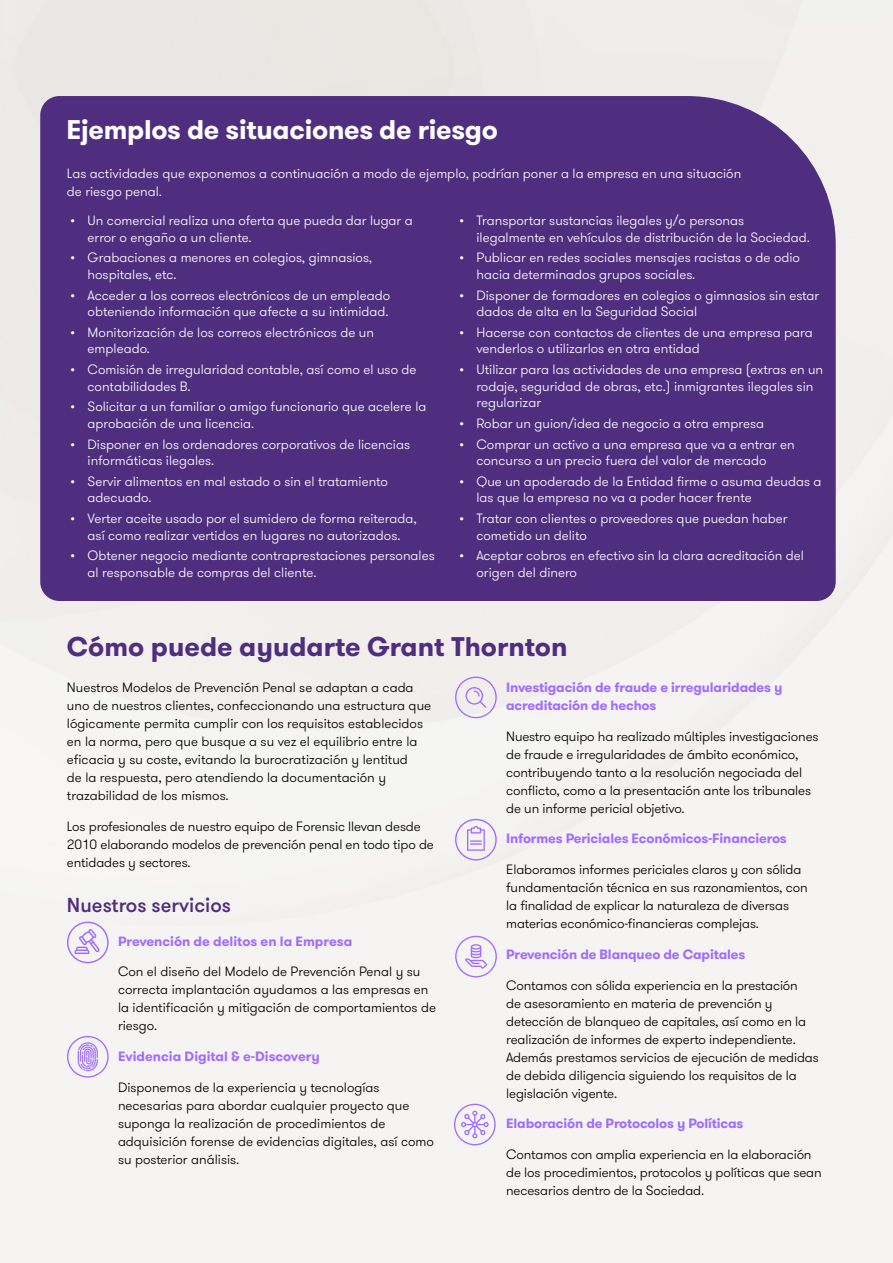
<style>
.page{position:relative;width:893px;height:1263px;background:#fff}
.page>*{position:absolute;margin:0;border:0;box-sizing:border-box;transform-origin:0 0}
.t1{font:700 27px "GT Walsheim Pro";color:#4f2d7f}
.t2{font:700 27px "GT Walsheim Pro";letter-spacing:-.01em;color:#fff}
.t3{font:500 20.25px "GT Walsheim Pro";color:#4f2d7f}
.t4{font:300 13.5px/16.5px "GT Walsheim Pro";color:#fff}
.t5{font:300 13.5px/18px "GT Walsheim Pro";letter-spacing:-.01em;color:#000}
.t6{font:700 13.5px/18px "GT Walsheim Pro";letter-spacing:-.01em;color:#a06dff}
</style>
<div class="page">
<div style="left:40px;top:96px;width:796px;height:505px;background:#4f2d7f"></div>
<svg style="left:455px;top:936px;width:42px;height:41px"></svg>
<svg style="left:454px;top:1104px;width:42px;height:41px"></svg>
<svg style="left:455px;top:819px;width:42px;height:41px"></svg>
<svg style="left:455px;top:677px;width:42px;height:41px;background:#e4dbef"></svg>
<svg style="left:67px;top:922px;width:42px;height:41px"></svg>
<svg style="left:67px;top:1036px;width:42px;height:41px"></svg>
<h1 class="t2" style="left:66px;top:112px;width:433px">Ejemplos de situaciones de riesgo</h1>
<p class="t4" style="left:67px;top:165px;width:676px;line-height:18px">Las actividades que exponemos a continuación a modo de ejemplo, podrían poner a la empresa en una situación de riesgo penal.</p>
<p class="t4" style="left:88px;top:213px;width:327px;text-indent:-17px">• Un comercial realiza una oferta que pueda dar lugar a error o engaño a un cliente.</p>
<p class="t4" style="left:88px;top:250px;width:286px;text-indent:-17px">• Grabaciones a menores en colegios, gimnasios, hospitales, etc.</p>
<p class="t4" style="left:71px;top:287px;width:321px;text-align:right">• Acceder a los correos electrónicos de un empleado obteniendo información que afecte a su intimidad.</p>
<p class="t4" style="left:88px;top:324px;width:288px;text-indent:-17px">• Monitorización de los correos electrónicos de un empleado.</p>
<p class="t4" style="left:88px;top:362px;width:330px;text-indent:-17px">• Comisión de irregularidad contable, así como el uso de contabilidades B.</p>
<p class="t4" style="left:88px;top:399px;width:340px;text-indent:-17px">• Solicitar a un familiar o amigo funcionario que acelere la aprobación de una licencia.</p>
<p class="t4" style="left:88px;top:436px;width:324px;text-indent:-17px">• Disponer en los ordenadores corporativos de licencias informáticas ilegales.</p>
<p class="t4" style="left:88px;top:473px;width:302px;text-indent:-17px">• Servir alimentos en mal estado o sin el tratamiento adecuado.</p>
<p class="t4" style="left:71px;top:511px;width:348px;text-align:center">• Verter aceite usado por el sumidero de forma reiterada, así como realizar vertidos en lugares no autorizados.</p>
<p class="t4" style="left:88px;top:548px;width:349px;text-indent:-17px">• Obtener negocio mediante contraprestaciones personales al responsable de compras del cliente.</p>
<p class="t4" style="left:476px;top:213px;width:335px;text-indent:-17px">• Transportar sustancias ilegales y/o personas ilegalmente en vehículos de distribución de la Sociedad.</p>
<p class="t4" style="left:476px;top:250px;width:325px;text-indent:-17px">• Publicar en redes sociales mensajes racistas o de odio hacia determinados grupos sociales.</p>
<p class="t4" style="left:476px;top:287px;width:344px;text-indent:-17px">• Disponer de formadores en colegios o gimnasios sin estar dados de alta en la Seguridad Social</p>
<p class="t4" style="left:476px;top:324px;width:338px;text-indent:-17px">• Hacerse con contactos de clientes de una empresa para venderlos o utilizarlos en otra entidad</p>
<p class="t4" style="left:476px;top:362px;width:348px;text-indent:-17px">• Utilizar para las actividades de una empresa (extras en un rodaje, seguridad de obras, etc.) inmigrantes ilegales sin regularizar</p>
<p class="t4" style="left:459px;top:415px;width:306px">• Robar un guion/idea de negocio a otra empresa</p>
<p class="t4" style="left:476px;top:436px;width:320px;text-indent:-17px">• Comprar un activo a una empresa que va a entrar en concurso a un precio fuera del valor de mercado</p>
<p class="t4" style="left:476px;top:473px;width:347px;text-indent:-17px">• Que un apoderado de la Entidad firme o asuma deudas a las que la empresa no va a poder hacer frente</p>
<p class="t4" style="left:476px;top:510px;width:313px;text-indent:-17px">• Tratar con clientes o proveedores que puedan haber cometido un delito</p>
<p class="t4" style="left:476px;top:548px;width:329px;text-indent:-17px">• Aceptar cobros en efectivo sin la clara acreditación del origen del dinero</p>
<h1 class="t1" style="left:67px;top:629px;width:502px">Cómo puede ayudarte Grant Thornton</h1>
<p class="t5" style="left:67px;top:678px;width:366px">Nuestros Modelos de Prevención Penal se adaptan a cada uno de nuestros clientes, confeccionando una estructura que lógicamente permita cumplir con los requisitos establecidos en la norma, pero que busque a su vez el equilibrio entre la eficacia y su coste, evitando la burocratización y lentitud<br>de la respuesta, pero atendiendo la documentación y trazabilidad de los mismos.</p>
<p class="t5" style="left:67px;top:817px;width:368px">Los profesionales de nuestro equipo de Forensic llevan desde<br>2010 elaborando modelos de prevención penal en todo tipo de entidades y sectores.</p>
<h2 class="t3" style="left:67px;top:892px;width:166px">Nuestros servicios</h2>
<p class="t6" style="left:118px;top:932px;width:236px">Prevención de delitos en la Empresa</p>
<p class="t5" style="left:118px;top:963px;width:320px">Con el diseño del Modelo de Prevención Penal y su correcta implantación ayudamos a las empresas en la identificación y mitigación de comportamientos de riesgo.</p>
<p class="t6" style="left:118px;top:1047px;width:203px">Evidencia Digital &amp; e-Discovery</p>
<p class="t5" style="left:118px;top:1078px;width:317px">Disponemos de la experiencia y tecnologías necesarias para abordar cualquier proyecto que suponga la realización de procedimientos de adquisición forense de evidencias digitales, así como su posterior análisis.</p>
<p class="t6" style="left:506px;top:678px;width:278px">Investigación de fraude e irregularidades y acreditación de hechos</p>
<p class="t5" style="left:506px;top:727px;width:314px">Nuestro equipo ha realizado múltiples investigaciones de fraude e irregularidades de ámbito económico, contribuyendo tanto a la resolución negociada del conflicto, como a la presentación ante los tribunales de un informe pericial objetivo.</p>
<p class="t6" style="left:506px;top:830px;width:282px">Informes Periciales Económicos-Financieros</p>
<p class="t5" style="left:506px;top:861px;width:303px">Elaboramos informes periciales claros y con sólida fundamentación técnica en sus razonamientos, con la finalidad de explicar la naturaleza de diversas materias económico-financieras complejas.</p>
<p class="t6" style="left:506px;top:945px;width:241px">Prevención de Blanqueo de Capitales</p>
<p class="t5" style="left:506px;top:976px;width:314px">Contamos con sólida experiencia en la prestación<br>de asesoramiento en materia de prevención y detección de blanqueo de capitales, así como en la realización de informes de experto independiente.<br>Además prestamos servicios de ejecución de medidas de debida diligencia siguiendo los requisitos de la legislación vigente.</p>
<p class="t6" style="left:506px;top:1115px;width:239px">Elaboración de Protocolos y Políticas</p>
<p class="t5" style="left:506px;top:1146px;width:317px">Contamos con amplia experiencia en la elaboración de los procedimientos, protocolos y políticas que sean necesarios dentro de la Sociedad.</p>
</div>
